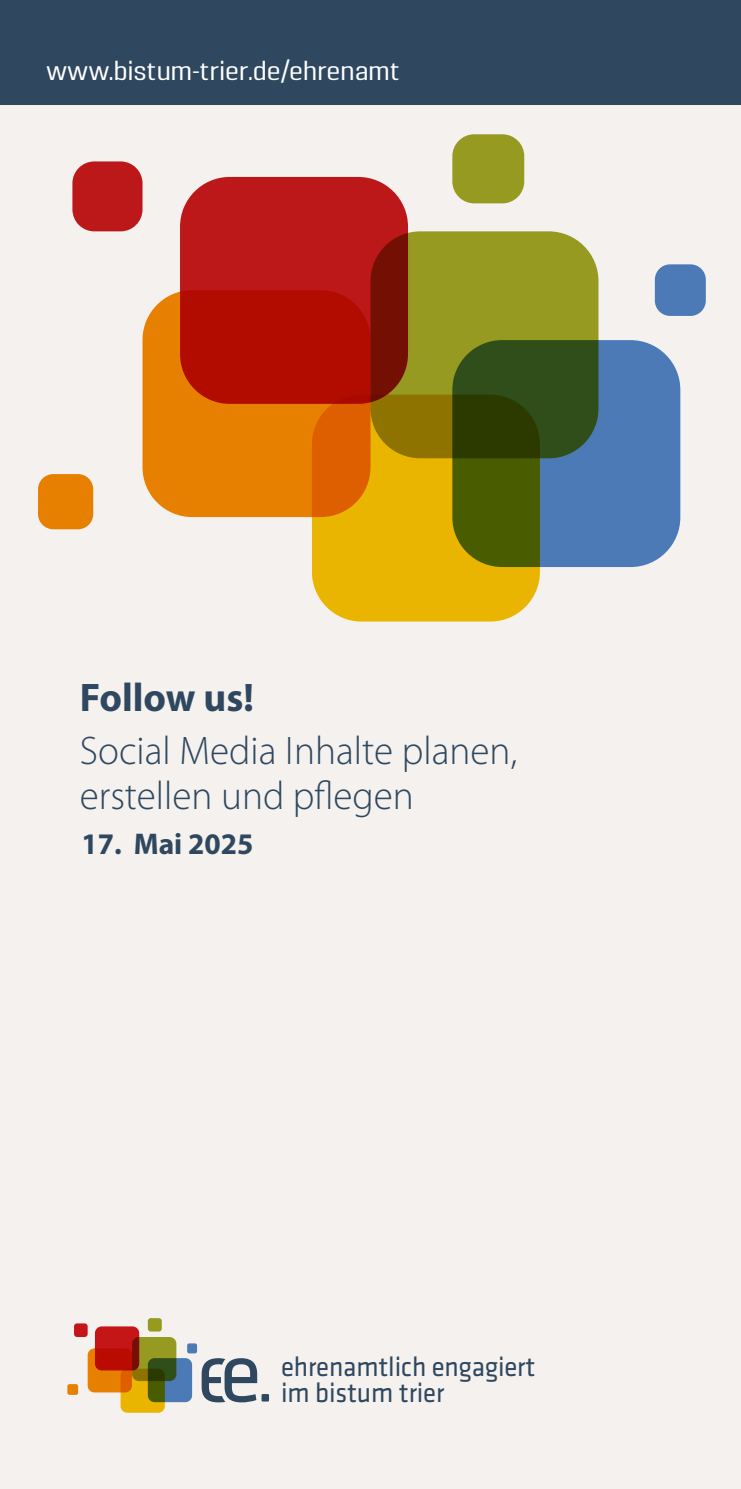
<style>
.page{position:relative;width:741px;height:1489px;background:#fff}
.page>*{position:absolute;margin:0;border:0;box-sizing:border-box;transform-origin:0 0}
.titel_headline_16{font:300 40px "Myriad Pro";color:#2f485f}
.titel_headline_16-2{font:700 40px "Myriad Pro";color:#2f485f}
.titel-datum_12_bold{font:700 30px "Myriad Pro";color:#2f485f}
.zeichen{font:28.25px "Klavika Basic";letter-spacing:-.005em;color:#2f485f;scale:.95 1}
.copy_9_13{font:27.5px "Pancetta Pro";color:#fff}
</style>
<div class="page">
<div style="left:0;top:0;width:741px;height:1488px;background:#f5f1ee"></div>
<div style="left:187px;top:1343px;width:10px;height:10px;background:#4c7ab6;border-radius:2px"></div>
<div style="left:132px;top:1336px;width:44px;height:44px;background:#969a21;border-radius:7px"></div>
<svg style="left:148px;top:1317px;width:14px;height:14px"></svg>
<svg style="left:120px;top:1368px;width:45px;height:44px"></svg>
<svg style="left:88px;top:1348px;width:44px;height:44px"></svg>
<svg style="left:67px;top:1383px;width:11px;height:11px"></svg>
<svg style="left:148px;top:1357px;width:44px;height:44px;background:#44655d"></svg>
<div style="left:74px;top:1323px;width:14px;height:13px;background:#c41517;border-radius:3px"></div>
<svg style="left:95px;top:1326px;width:44px;height:44px;background:#b7120d"></svg>
<div style="left:261px;top:1393px;width:8px;height:8px;background:#2f485f"></div>
<svg style="left:202px;top:1358px;width:55px;height:44px"></svg>
<div style="left:0;top:0;width:741px;height:105px;background:#2f485f"></div>
<div style="left:654px;top:264px;width:51px;height:52px;background:#4c7ab6;border-radius:15px"></div>
<div style="left:370px;top:231px;width:228px;height:227px;background:#969a21;border-radius:50px"></div>
<div style="left:452px;top:134px;width:72px;height:69px;background:#969a21;border-radius:22px"></div>
<svg style="left:312px;top:394px;width:228px;height:227px;background:#dbaa00"></svg>
<svg style="left:142px;top:290px;width:228px;height:227px;background:#e57900"></svg>
<div style="left:38px;top:474px;width:55px;height:55px;background:#e77f00;border-radius:15px"></div>
<svg style="left:452px;top:340px;width:228px;height:227px;background:#416460"></svg>
<div style="left:72px;top:161px;width:70px;height:70px;background:#bd1819;border-radius:22px"></div>
<svg style="left:180px;top:177px;width:228px;height:227px;background:#b0120c"></svg>
<p class="copy_9_13" style="left:46px;top:55px;width:355px">www.bistum-trier.de/ehrenamt</p>
<p class="titel_headline_16-2" style="left:80px;top:671px;width:176px">Follow us!</p>
<p class="titel_headline_16" style="left:80px;top:726px;width:439px">Social Media Inhalte planen,</p>
<p class="titel_headline_16" style="left:80px;top:771px;width:336px">erstellen und pflegen</p>
<p class="titel-datum_12_bold" style="left:81px;top:824px;width:173px">17. Mai 2025</p>
<p class="zeichen" style="left:281px;top:1348px;width:269px">ehrenamtlich engagiert</p>
<p class="zeichen" style="left:281px;top:1374px;width:173px">im bistum trier</p>
</div>
